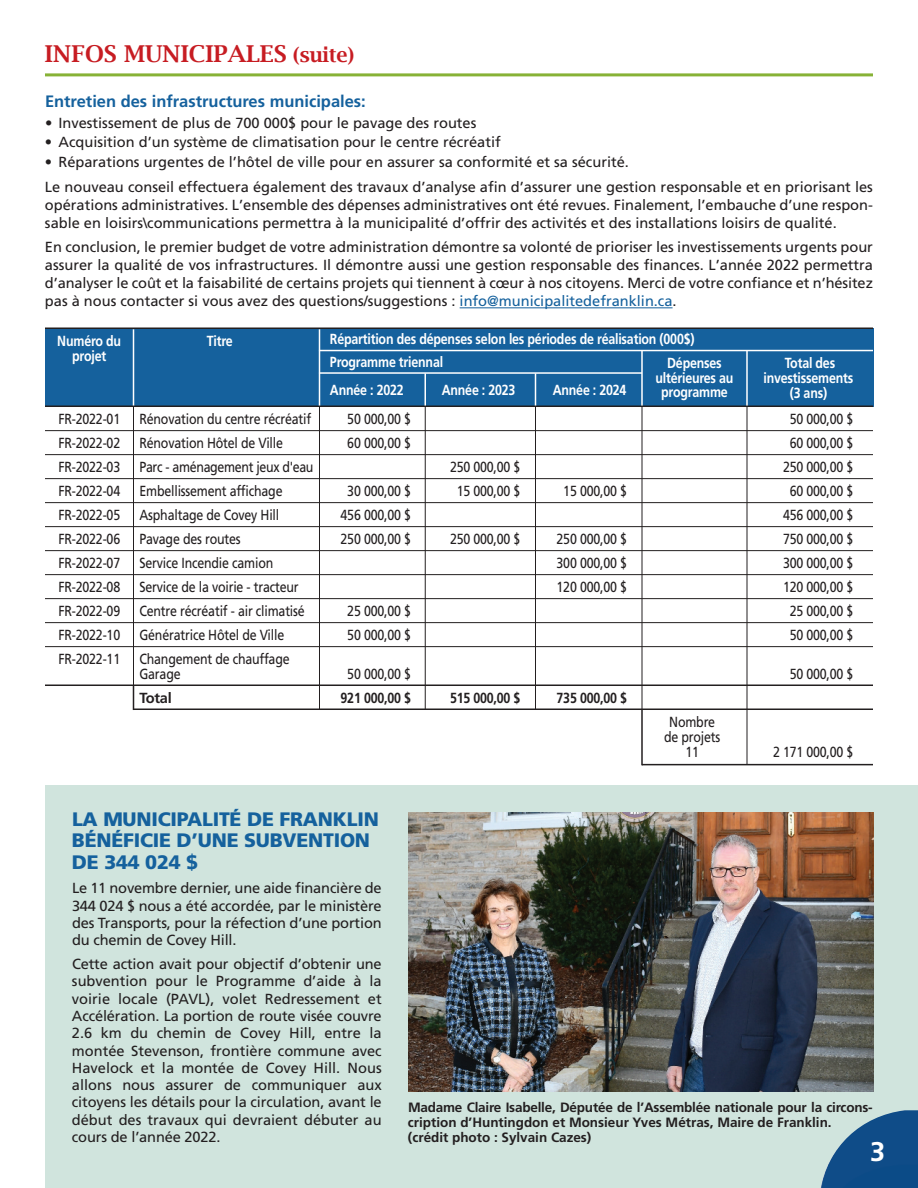
<style>
.page{position:relative;width:918px;height:1188px;background:#fff}
.page>*{position:absolute;margin:0;border:0;box-sizing:border-box;transform-origin:0 0}
.t1{font:700 27px "Frutiger";color:#fff}
.t2{font:600 23.25px "Lucida Bright";color:#c71c22}
.t3{font:900 19.5px/21.8px "Frutiger";letter-spacing:-.01em;color:#15619d}
.t4{font:700 16.5px "Frutiger";color:#15619d}
.t5{font:14.7px/17.2px "Frutiger";color:#231f20;text-align:justify}
.t6{font:14.7px/15px "Frutiger";color:#231f20;scale:.85 1}
.t7{font:700 14.7px "Frutiger";letter-spacing:-.015em;color:#fff;scale:.85 1}
.t8{font:700 14.7px "Frutiger";letter-spacing:-.015em;color:#231f20;scale:.85 1}
.t9{font:14.7px "Frutiger";letter-spacing:-.025em;color:#231f20;scale:.85 1}
.t10{font:700 14.7px "Frutiger";letter-spacing:-.015em;color:#231f20}
.t11{font:700 13.5px/15px "Frutiger";color:#231f20}
.s1{font-size:20.25px}
.s2{color:#15619d}
</style>
<div class="page">
<img style="left:45px;top:76px;width:829px;height:690px">
<div style="left:45px;top:785px;width:873px;height:403px;background:#d0e4dd"></div>
<img style="left:408px;top:812px;width:465px;height:279px">
<hr style="left:45px;top:73px;width:828px;height:3px;background:#87b237">
<hr style="left:460px;top:307px;width:213px;height:1px;background:#15619d">
<div style="left:45px;top:328px;width:828px;height:78px;background:#15619d"></div>
<hr style="left:45px;top:328px;width:828px;height:1px;background:#231f20">
<hr style="left:45px;top:406px;width:828px;height:1px;background:#231f20">
<hr style="left:45px;top:430px;width:828px;height:1px;background:#231f20">
<hr style="left:45px;top:454px;width:828px;height:1px;background:#231f20">
<hr style="left:45px;top:478px;width:828px;height:1px;background:#231f20">
<hr style="left:45px;top:502px;width:828px;height:1px;background:#231f20">
<hr style="left:45px;top:526px;width:828px;height:1px;background:#231f20">
<hr style="left:45px;top:550px;width:828px;height:1px;background:#231f20">
<hr style="left:45px;top:574px;width:828px;height:1px;background:#231f20">
<hr style="left:45px;top:598px;width:828px;height:1px;background:#231f20">
<hr style="left:45px;top:622px;width:828px;height:1px;background:#231f20">
<hr style="left:45px;top:646px;width:828px;height:1px;background:#231f20">
<hr style="left:45px;top:685px;width:828px;height:1px;background:#231f20">
<hr style="left:134px;top:709px;width:739px;height:1px;background:#231f20">
<hr style="left:133px;top:404px;width:1px;height:281px;background:#231f20">
<svg style="left:133px;top:686px;width:1px;height:24px"></svg>
<hr style="left:133px;top:329px;width:1px;height:77px;background:#fff">
<hr style="left:319px;top:404px;width:1px;height:306px;background:#231f20">
<hr style="left:319px;top:329px;width:1px;height:77px;background:#fff">
<hr style="left:425px;top:404px;width:1px;height:306px;background:#231f20">
<hr style="left:424px;top:373px;width:2px;height:33px;background:#fff">
<hr style="left:535px;top:404px;width:1px;height:306px;background:#231f20">
<hr style="left:535px;top:373px;width:1px;height:33px;background:#fff">
<hr style="left:642px;top:404px;width:1px;height:305px;background:#231f20">
<hr style="left:641px;top:709px;width:2px;height:56px;background:#231f20">
<hr style="left:641px;top:351px;width:2px;height:55px;background:#fff">
<hr style="left:747px;top:404px;width:1px;height:361px;background:#231f20">
<hr style="left:746px;top:351px;width:2px;height:55px;background:#fff">
<hr style="left:319px;top:350px;width:554px;height:1px;background:#fff">
<hr style="left:319px;top:372px;width:323px;height:2px;background:#fff">
<hr style="left:642px;top:764px;width:231px;height:1px;background:#231f20">
<img style="left:821px;top:1110px;width:97px;height:78px">
<h2 class="t2" style="left:45px;top:40px;width:311px">INFOS MUNICIPALES <span class="s1">(SUITE)</span></h2>
<p class="t4" style="left:45px;top:94px;width:322px">Entretien des infrastructures municipales:</p>
<p class="t5" style="left:45px;top:115px;width:433px">• Investissement de plus de 700 000$ pour le pavage des routes</p>
<p class="t5" style="left:45px;top:135px;width:457px">• Acquisition d’un système de climatisation pour le centre récréatif</p>
<p class="t5" style="left:45px;top:151px;width:830px;line-height:24.8px">• Réparations urgentes de l’hôtel de ville pour en assurer sa conformité et sa sécurité.<br>Le nouveau conseil effectuera également des travaux d’analyse afin d’assurer une gestion responsable et en priorisant les</p>
<p class="t5" style="left:45px;top:197px;width:830px;line-height:18px">opérations administratives. L’ensemble des dépenses administratives ont été revues. Finalement, l’embauche d’une respon&shy;sable en loisirs\communications permettra à la municipalité d’offrir des activités et des installations loisirs de qualité.</p>
<p class="t5" style="left:45px;top:239px;width:830px;line-height:18px">En conclusion, le premier budget de votre administration démontre sa volonté de prioriser les investissements urgents pour assurer la qualité de vos infrastructures. Il démontre aussi une gestion responsable des finances. L’année 2022 permettra d’analyser le coût et la faisabilité de certains projets qui tiennent à cœur à nos citoyens. Merci de votre confiance et n’hésitez pas à nous contacter si vous avez des questions/suggestions : <span class="s2">info@municipalitedefranklin.ca</span>.</p>
<p class="t7" style="left:57px;top:334px;width:77px">Numéro du</p>
<p class="t7" style="left:207px;top:334px;width:32px">Titre</p>
<p class="t7" style="left:330px;top:333px;width:430px">Répartition des dépenses selon les périodes de réalisation (000$)</p>
<p class="t7" style="left:72px;top:349px;width:42px">projet</p>
<p class="t7" style="left:330px;top:355px;width:135px">Programme triennal</p>
<p class="t7" style="left:667px;top:357px;width:66px">Dépenses</p>
<p class="t7" style="left:785px;top:357px;width:61px">Total des</p>
<p class="t7" style="left:655px;top:372px;width:93px">ultérieures au</p>
<p class="t7" style="left:764px;top:372px;width:107px">investissements</p>
<p class="t7" style="left:330px;top:384px;width:88px">Année : 2022</p>
<p class="t7" style="left:442px;top:384px;width:88px">Année : 2023</p>
<p class="t7" style="left:553px;top:384px;width:88px">Année : 2024</p>
<p class="t7" style="left:661px;top:386px;width:80px">programme</p>
<p class="t7" style="left:790px;top:387px;width:46px">(3 ans)</p>
<p class="t6" style="left:58px;top:412px;width:74px">FR-2022-01</p>
<p class="t6" style="left:139px;top:412px;width:204px">Rénovation du centre récréatif</p>
<p class="t6" style="left:347px;top:412px;width:76px">50 000,00 $</p>
<p class="t6" style="left:790px;top:412px;width:76px">50 000,00 $</p>
<p class="t6" style="left:58px;top:436px;width:74px">FR-2022-02</p>
<p class="t6" style="left:139px;top:436px;width:170px">Rénovation Hôtel de Ville</p>
<p class="t6" style="left:347px;top:436px;width:76px">60 000,00 $</p>
<p class="t6" style="left:790px;top:436px;width:76px">60 000,00 $</p>
<p class="t6" style="left:58px;top:460px;width:74px">FR-2022-03</p>
<p class="t9" style="left:139px;top:460px;width:206px">Parc - aménagement jeux d'eau</p>
<p class="t6" style="left:450px;top:460px;width:84px">250 000,00 $</p>
<p class="t6" style="left:783px;top:460px;width:84px">250 000,00 $</p>
<p class="t6" style="left:58px;top:484px;width:74px">FR-2022-04</p>
<p class="t6" style="left:139px;top:484px;width:170px">Embellissement affichage</p>
<p class="t6" style="left:347px;top:484px;width:76px">30 000,00 $</p>
<p class="t6" style="left:457px;top:484px;width:76px">15 000,00 $</p>
<p class="t6" style="left:563px;top:484px;width:76px">15 000,00 $</p>
<p class="t6" style="left:790px;top:484px;width:76px">60 000,00 $</p>
<p class="t6" style="left:58px;top:508px;width:74px">FR-2022-05</p>
<p class="t6" style="left:139px;top:508px;width:166px">Asphaltage de Covey Hill</p>
<p class="t6" style="left:341px;top:508px;width:84px">456 000,00 $</p>
<p class="t6" style="left:783px;top:508px;width:84px">456 000,00 $</p>
<p class="t6" style="left:58px;top:532px;width:74px">FR-2022-06</p>
<p class="t6" style="left:139px;top:532px;width:121px">Pavage des routes</p>
<p class="t6" style="left:341px;top:532px;width:84px">250 000,00 $</p>
<p class="t6" style="left:450px;top:532px;width:84px">250 000,00 $</p>
<p class="t6" style="left:557px;top:532px;width:84px">250 000,00 $</p>
<p class="t6" style="left:783px;top:532px;width:84px">750 000,00 $</p>
<p class="t6" style="left:58px;top:556px;width:74px">FR-2022-07</p>
<p class="t6" style="left:139px;top:556px;width:159px">Service Incendie camion</p>
<p class="t6" style="left:557px;top:556px;width:84px">300 000,00 $</p>
<p class="t6" style="left:783px;top:556px;width:84px">300 000,00 $</p>
<p class="t6" style="left:58px;top:580px;width:74px">FR-2022-08</p>
<p class="t6" style="left:139px;top:580px;width:189px">Service de la voirie - tracteur</p>
<p class="t6" style="left:557px;top:580px;width:84px">120 000,00 $</p>
<p class="t6" style="left:783px;top:580px;width:84px">120 000,00 $</p>
<p class="t6" style="left:58px;top:604px;width:74px">FR-2022-09</p>
<p class="t6" style="left:139px;top:604px;width:196px">Centre récréatif - air climatisé</p>
<p class="t6" style="left:347px;top:604px;width:76px">25 000,00 $</p>
<p class="t6" style="left:790px;top:604px;width:76px">25 000,00 $</p>
<p class="t6" style="left:58px;top:628px;width:74px">FR-2022-10</p>
<p class="t6" style="left:139px;top:628px;width:172px">Génératrice Hôtel de Ville</p>
<p class="t6" style="left:347px;top:628px;width:76px">50 000,00 $</p>
<p class="t6" style="left:790px;top:628px;width:76px">50 000,00 $</p>
<p class="t6" style="left:58px;top:652px;width:74px">FR-2022-11</p>
<p class="t6" style="left:139px;top:652px;width:178px">Changement de chauffage<br>Garage</p>
<p class="t6" style="left:347px;top:667px;width:76px">50 000,00 $</p>
<p class="t6" style="left:790px;top:667px;width:76px">50 000,00 $</p>
<p class="t10" style="left:140px;top:691px;width:34px">Total</p>
<p class="t8" style="left:341px;top:691px;width:84px">921 000,00 $</p>
<p class="t8" style="left:450px;top:691px;width:84px">515 000,00 $</p>
<p class="t8" style="left:557px;top:691px;width:84px">735 000,00 $</p>
<p class="t6" style="left:664px;top:715px;width:68px;text-align:center">Nombre de projets<br>11</p>
<p class="t6" style="left:773px;top:745px;width:96px">2 171 000,00 $</p>
<h3 class="t3" style="left:72px;top:809px;width:308px">LA MUNICIPALITÉ DE FRANKLIN<br>BÉNÉFICIE D’UNE SUBVENTION<br>DE 344 024 $</h3>
<p class="t5" style="left:72px;top:881px;width:311px">Le 11 novembre dernier, une aide financière de 344 024 $ nous a été accordée, par le ministère des Transports, pour la réfection d’une portion du chemin de Covey Hill.</p>
<p class="t5" style="left:72px;top:957px;width:311px">Cette action avait pour objectif d’obtenir une subvention pour le Programme d’aide à la voirie locale (PAVL), volet Redressement et Accélération. La portion de route visée couvre 2.6 km du chemin de Covey Hill, entre la montée Stevenson, frontière commune avec Havelock et la montée de Covey Hill. Nous allons nous assurer de communiquer aux citoyens les détails pour la circulation, avant le début des travaux qui devraient débuter au cours de l’année 2022.</p>
<p class="t11" style="left:408px;top:1101px;width:466px">Madame Claire Isabelle, Députée de l’Assemblée nationale pour la circons&shy;cription d’Huntingdon et Monsieur Yves Métras, Maire de Franklin. (crédit photo : Sylvain Cazes)</p>
<h1 class="t1" style="left:870px;top:1141px;width:17px">3</h1>
</div>
